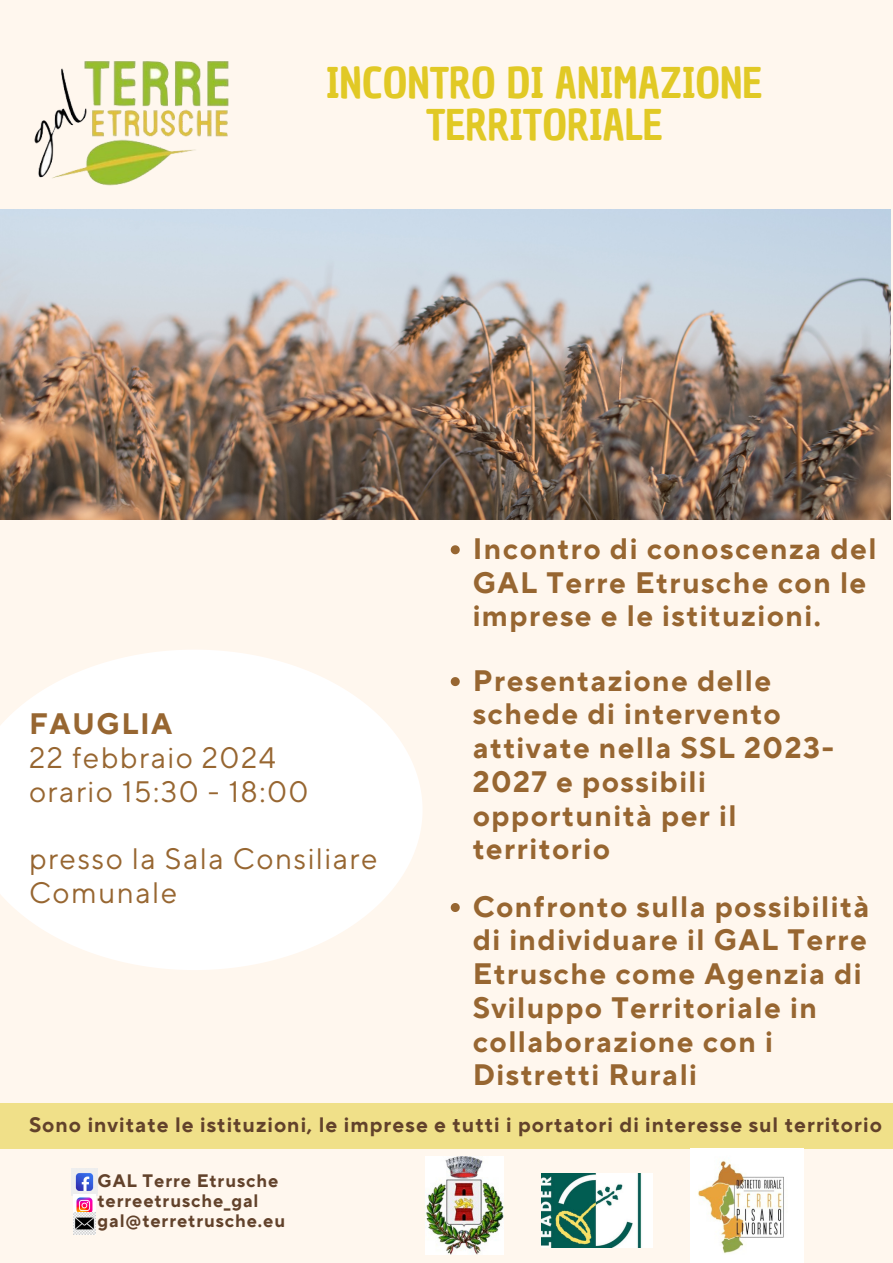
<style>
.page{position:relative;width:893px;height:1263px;background:#fff7ee}
.page>*{position:absolute;margin:0;border:0;box-sizing:border-box;transform-origin:0 0}
.t1{font:41.33px/42.2px "Chau Philomene One";color:#e1c925;text-align:center}
.t2{font:700 29.47px/33.8px "TT Norms Pro";letter-spacing:.05em;color:#976631}
.t3{font:29.47px/33.8px "TT Norms Pro";letter-spacing:.05em;color:#976631}
.t4{font:700 20.77px "TT Norms Pro";letter-spacing:.05em;color:#62422b}
.t5{font:700 18px/20.2px "TT Norms Pro";letter-spacing:.05em;color:#62422b}
</style>
<div class="page">
<img style="left:0;top:209px;width:890px;height:310px">
<img style="left:0;top:61px;width:259px;height:186px">
<div style="left:0;top:1103px;width:893px;height:46px;background:#f0e089"></div>
<img style="left:71px;top:1169px;width:27px;height:26px">
<img style="left:73px;top:1194px;width:22px;height:18px">
<img style="left:73px;top:1212px;width:22px;height:22px">
<svg style="left:0;top:650px;width:422px;height:320px;fill:#fff"></svg>
<img style="left:541px;top:1174px;width:112px;height:74px">
<img style="left:691px;top:1149px;width:113px;height:113px">
<img style="left:426px;top:1157px;width:78px;height:97px">
<svg style="left:451px;top:545px;width:9px;height:9px"></svg>
<svg style="left:451px;top:677px;width:9px;height:9px"></svg>
<svg style="left:451px;top:903px;width:9px;height:9px"></svg>
<h1 class="t1" style="left:326px;top:62px;width:438px">INCONTRO DI ANIMAZIONE<br>TERRITORIALE</h1>
<p class="t2" style="left:29px;top:708px;width:145px">FAUGLIA</p>
<p class="t3" style="left:29px;top:742px;width:281px">22 febbraio 2024 orario 15:30 - 18:00</p>
<p class="t3" style="left:29px;top:843px;width:350px">presso la Sala Consiliare<br>Comunale</p>
<p class="t2" style="left:473px;top:533px;width:405px">Incontro di conoscenza del<br>GAL Terre Etrusche con le imprese e le istituzioni.</p>
<p class="t2" style="left:473px;top:664px;width:363px">Presentazione delle schede di intervento attivate nella SSL 2023-<br>2027 e possibili opportunità per il territorio</p>
<p class="t2" style="left:473px;top:890px;width:398px">Confronto sulla possibilità di individuare il GAL Terre<br>Etrusche come Agenzia di<br>Sviluppo Territoriale in collaborazione con i<br>Distretti Rurali</p>
<p class="t4" style="left:29px;top:1112px;width:854px">Sono invitate le istituzioni, le imprese e tutti i portatori di interesse sul territorio</p>
<p class="t5" style="left:97px;top:1171px;width:189px">GAL Terre Etrusche terreetrusche_gal gal@terretrusche.eu</p>
</div>
